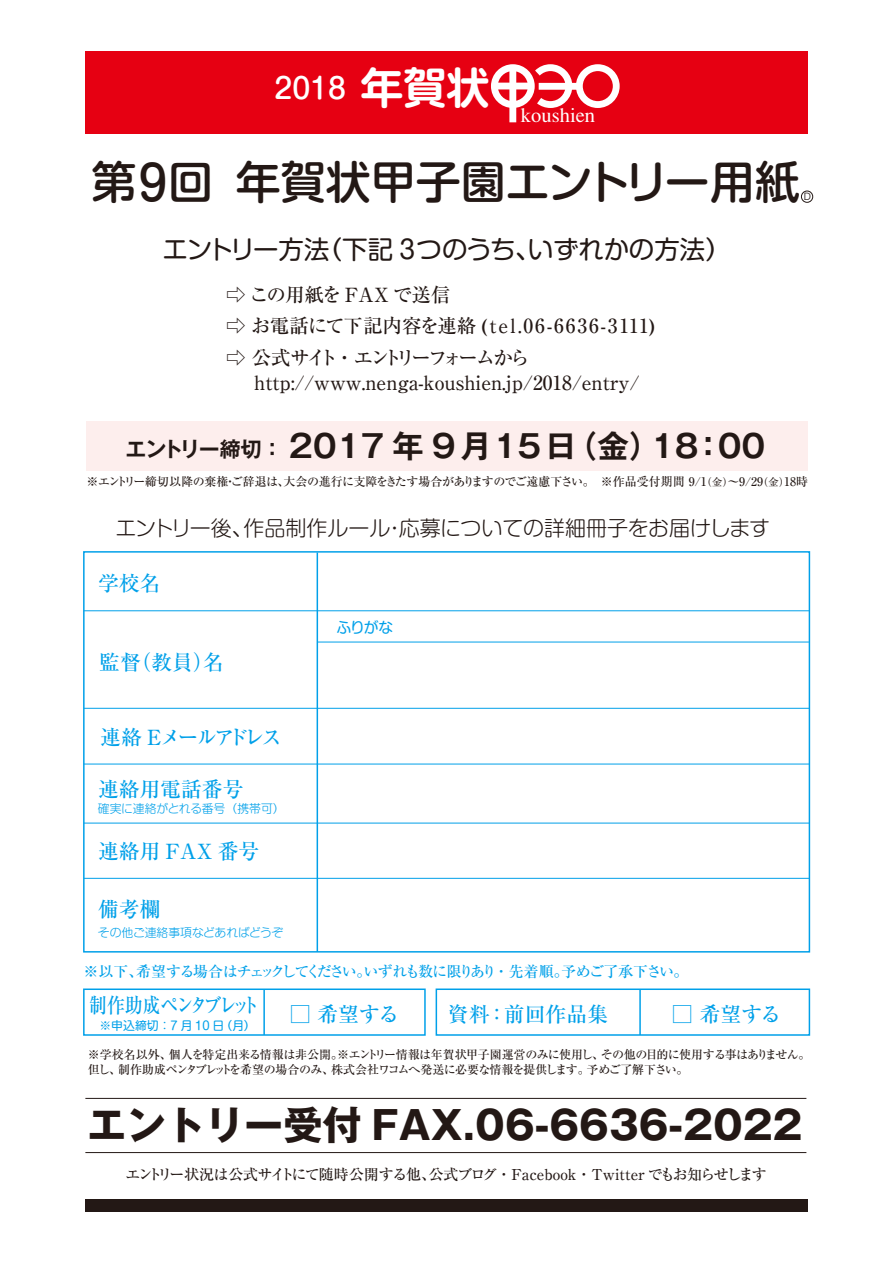
<style>
.page{position:relative;width:893px;height:1263px;background:#fff}
.page>*{position:absolute;margin:0;border:0;box-sizing:border-box;transform-origin:0 0}
.t1{font:500 45px "Shin M Go Pro";color:#231815}
.t2{font:700 39.3px "Gothic MB101 Pro";color:#231815}
.t3{font:700 31.5px "Gothic MB101 Pro De";color:#231815}
.t4{font:25.5px "Shin M Go Pro";letter-spacing:-.01em;color:#231815}
.t5{font:300 21px "Shin M Go Pro";color:#231815}
.t6{font:500 20.85px "Ryumin Pro";color:#00a0e9}
.t7{font:500 20.85px "Ryumin Pro";letter-spacing:-.16em;color:#00a0e9;scale:.86 1}
.t8{font:500 20.85px "Ryumin Pro";letter-spacing:-.155em;color:#00a0e9}
.t9{font:300 20.55px "Ryumin";color:#fff}
.t10{font:500 19.5px/31.5px "Ryumin Pro";letter-spacing:-.05em;color:#231815}
.t11{font:500 19.5px "Ryumin Pro";color:#231815}
.t12{font:500 15px "Ryumin Pro";letter-spacing:-.035em;color:#231815}
.t13{font:500 15px "Ryumin Pro";letter-spacing:-.105em;color:#00a0e9}
.t14{font:14.85px "Shin M Go Pro";color:#00a0e9}
.t15{font:500 12px/15px "Ryumin Pro";letter-spacing:-.035em;color:#231815}
.t16{font:300 11.85px "Shin M Go Pro";letter-spacing:-.01em;color:#00a0e9}
.t17{font:11.85px "Shin M Go Pro";color:#00a0e9}
.t18{font:9.6px "Hira Kaku Pro W3";color:#231815}
.s1{font-size:47.25px}
.s2{font-size:21px}
.s3{font-size:10.5px}
</style>
<div class="page">
<div style="left:85px;top:51px;width:723px;height:83px;background:#e60012"></div>
<div style="left:85px;top:1199px;width:723px;height:12px;background:#231815"></div>
<div style="left:86px;top:421px;width:722px;height:49px;background:#fdeeed"></div>
<div style="left:83px;top:551px;width:727px;height:401px;border:2px solid #00a0e9"></div>
<div style="left:436px;top:988px;width:374px;height:48px;border:2px solid #00a0e9"></div>
<div style="left:83px;top:988px;width:343px;height:48px;border:2px solid #00a0e9"></div>
<hr style="left:263px;top:989px;width:2px;height:46px;background:#00a0e9">
<hr style="left:639px;top:989px;width:2px;height:46px;background:#00a0e9">
<hr style="left:85px;top:1152px;width:721px;height:1px;background:#231815">
<hr style="left:85px;top:1098px;width:721px;height:1px;background:#231815">
<hr style="left:84px;top:610px;width:725px;height:1px;background:#00a0e9">
<hr style="left:84px;top:708px;width:725px;height:1px;background:#00a0e9">
<hr style="left:84px;top:823px;width:725px;height:1px;background:#00a0e9">
<hr style="left:84px;top:878px;width:725px;height:1px;background:#00a0e9">
<hr style="left:84px;top:764px;width:725px;height:1px;background:#00a0e9">
<hr style="left:317px;top:552px;width:1px;height:400px;background:#00a0e9">
<hr style="left:317px;top:642px;width:492px;height:1px;background:#00a0e9">
<div style="left:491px;top:64px;width:44px;height:44px;border:7px solid #fff;border-radius:50%"></div>
<svg style="left:528px;top:64px;width:48px;height:44px"></svg>
<div style="left:539px;top:83px;width:39px;height:7px;background:#fff"></div>
<div style="left:495px;top:83px;width:35px;height:6px;background:#fff"></div>
<div style="left:509px;top:69px;width:7px;height:53px;background:#fff"></div>
<div style="left:576px;top:64px;width:44px;height:44px;border:7px solid #fff;border-radius:50%"></div>
<div style="left:801px;top:191px;width:12px;height:12px;border:1px solid #231815;border-radius:50%"></div>
<h3 class="t9" style="left:274px;top:104px;width:322px"><sup>2018</sup> <sup>年賀状</sup> koushien</h3>
<h1 class="t1" style="left:92px;top:145px;width:710px">第<span class="s1">9</span>回年賀状甲子園エントリー用紙</h1>
<p class="t18" style="left:804px;top:188px;width:9px">D</p>
<h3 class="t4" style="left:163px;top:228px;width:570px">エントリー方法（下記 3つのうち、いずれかの方法）</h3>
<h3 class="t10" style="left:226px;top:277px;width:430px">⇨ この用紙を FAX で送信<br>⇨ お電話にて下記内容を連絡 (tel.06-6636-3111) ⇨ 公式サイト・エントリーフォームから</h3>
<h3 class="t11" style="left:254px;top:367px;width:387px">http://www.nenga-koushien.jp/2018/entry/</h3>
<h3 class="t3" style="left:126px;top:420px;width:641px"><span class="s2">エントリー締切：</span>２０17 年 9月15日（金）18：00</h3>
<p class="t15" style="left:86px;top:474px;width:723px">※エントリー締切以降の棄権・ご辞退は、大会の進行に支障をきたす場合がありますのでご遠慮下さい。　※作品受付期間 9/1<span class="s3">（金）</span>～9/29<span class="s3">（金）</span>18時</p>
<h3 class="t5" style="left:115px;top:511px;width:656px">エントリー後、作品制作ルール・応募についての詳細冊子をお届けします</h3>
<h3 class="t6" style="left:98px;top:567px;width:64px">学校名</h3>
<h3 class="t6" style="left:99px;top:646px;width:126px">監督（教員）名</h3>
<h3 class="t8" style="left:100px;top:720px;width:184px">連絡 Eメールアドレス</h3>
<h3 class="t6" style="left:98px;top:772px;width:147px">連絡用電話番号</h3>
<p class="t16" style="left:98px;top:799px;width:188px">確実に連絡がとれる番号（携帯可）</p>
<h3 class="t6" style="left:98px;top:835px;width:163px">連絡用 FAX 番号</h3>
<h3 class="t6" style="left:98px;top:892px;width:64px">備考欄</h3>
<p class="t16" style="left:98px;top:923px;width:187px">その他ご連絡事項などあればどうぞ</p>
<p class="t14" style="left:337px;top:615px;width:58px">ふりがな</p>
<p class="t13" style="left:84px;top:960px;width:606px">※以下、希望する場合はチェックしてください。いずれも数に限りあり・先着順。予めご了承下さい。</p>
<h3 class="t7" style="left:89px;top:988px;width:200px">制作助成ペンタブレット</h3>
<p class="t17" style="left:99px;top:1016px;width:158px">※申込締切：7 月 10 日（月）</p>
<h3 class="t6" style="left:448px;top:997px;width:162px">資料：前回作品集</h3>
<h3 class="t6" style="left:290px;top:998px;width:111px">□ 希望する</h3>
<h3 class="t6" style="left:672px;top:998px;width:111px">□ 希望する</h3>
<p class="t15" style="left:88px;top:1046px;width:724px">※学校名以外、個人を特定出来る情報は非公開。※エントリー情報は年賀状甲子園運営のみに使用し、その他の目的に使用する事はありません。但し、制作助成ペンタブレットを希望の場合のみ、株式会社ワコムへ発送に必要な情報を提供します。予めご了解下さい。</p>
<h2 class="t2" style="left:87px;top:1093px;width:717px">エントリー受付 FAX.06-6636-2022</h2>
<p class="t12" style="left:125px;top:1163px;width:643px">エントリー状況は公式サイトにて随時公開する他、公式ブログ・Facebook・Twitter でもお知らせします</p>
</div>
